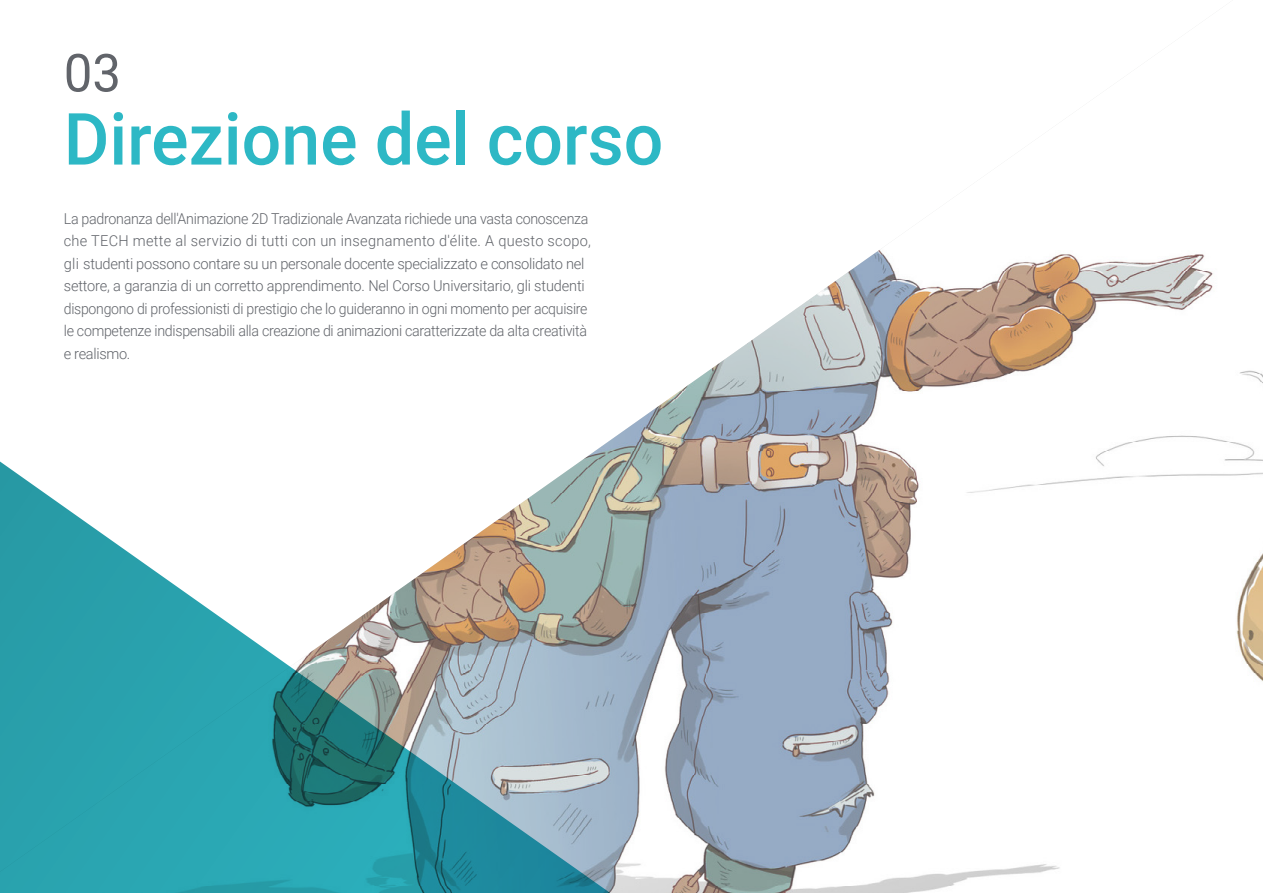
<style>
.page{position:relative;width:1263px;height:893px;background:#fff}
.page>*{position:absolute;margin:0;border:0;box-sizing:border-box;transform-origin:0 0}
.t1{font:500 72px "Roboto";color:#2db8c5}
.t2{font:52.5px "Roboto";color:#61646a}
.t3{font:300 15px/22.5px "Roboto";letter-spacing:-.02em;color:#61646a;scale:.95 1}
</style>
<div class="page">
<img style="left:602px;top:249px;width:661px;height:644px">
<svg style="left:0;top:446px;width:640px;height:447px"></svg>
<h2 class="t2" style="left:64px;top:36px;width:59px">03</h2>
<h1 class="t1" style="left:64px;top:89px;width:601px">Direzione del corso</h1>
<p class="t3" style="left:64px;top:207px;width:556px">La padronanza dell'Animazione 2D Tradizionale Avanzata richiede una vasta conoscenza che TECH mette al servizio di tutti con un insegnamento d'élite. A questo scopo, gli studenti possono contare su un personale docente specializzato e consolidato nel settore, a garanzia di un corretto apprendimento. Nel Corso Universitario, gli studenti dispongono di professionisti di prestigio che lo guideranno in ogni momento per acquisire le competenze indispensabili alla creazione di animazioni caratterizzate da alta creatività e realismo.</p>
</div>
